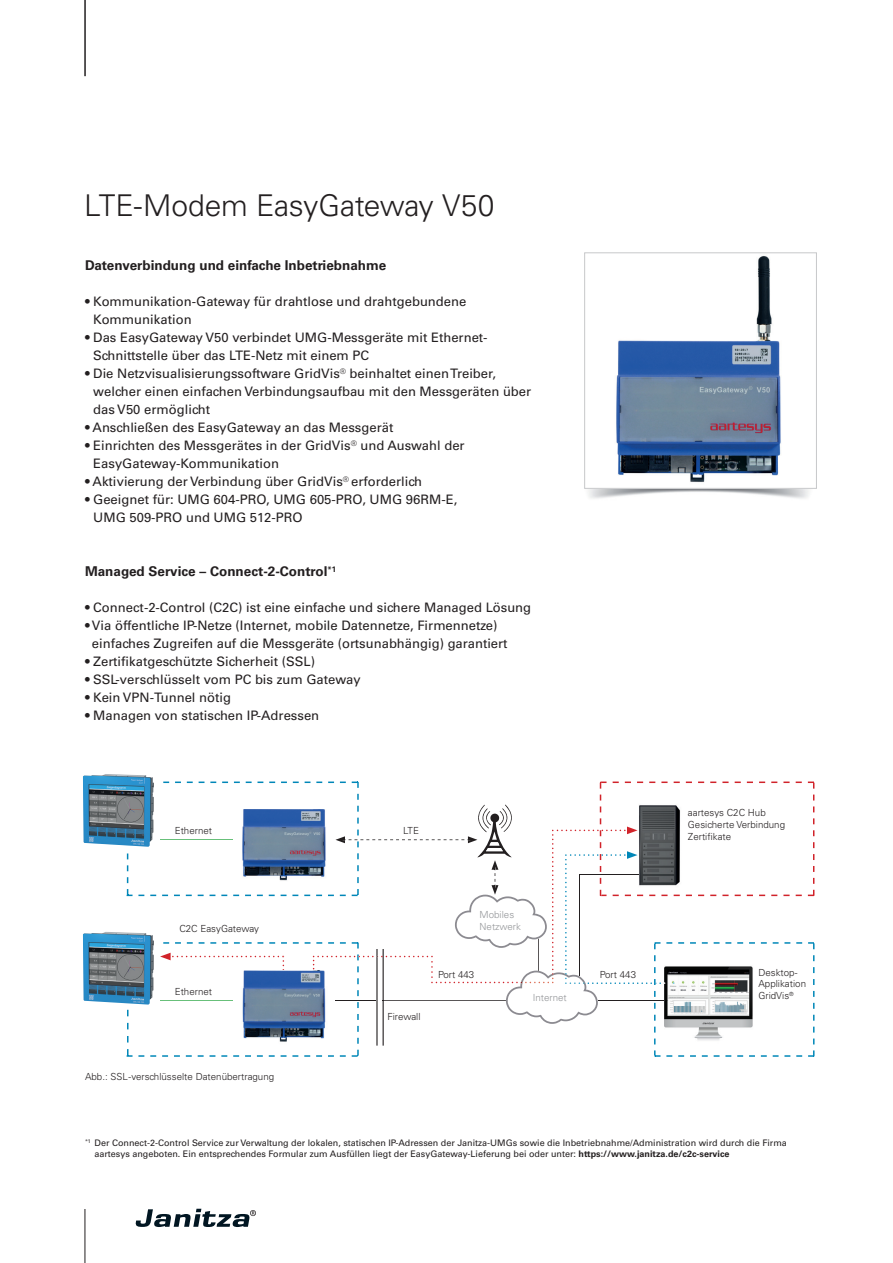
<style>
.page{position:relative;width:893px;height:1263px;background:#fff}
.page>*{position:absolute;margin:0;border:0;box-sizing:border-box;transform-origin:0 0}
.t1{font:300 30px "Univers LT Std";letter-spacing:-.01em;color:#231f20}
.t2{font:700 13.5px "Univers LT Std";color:#231f20}
.t3{font:13.05px/18px "Univers LT Std";color:#231f20}
.t4{font:300 9.75px/11.7px "Univers LT Std";color:#231f20}
.t5{font:300 9.75px/11.7px "Univers LT Std";color:#939598}
.t6{font:9px/10.8px "Univers LT Std";color:#231f20}
.t7{font:300 5.7px "Univers LT Std";color:#231f20}
.s1{font-weight:700}
</style>
<div class="page">
<svg style="left:136px;top:1209px;width:120px;height:18px"></svg>
<hr style="left:85px;top:1209px;width:1px;height:54px;background:#231f20">
<hr style="left:84px;top:0;width:2px;height:76px;background:#231f20">
<img style="left:615px;top:256px;width:167px;height:228px">
<div style="left:584px;top:252px;width:233px;height:237px;border:1px solid #c7c8ca"></div>
<svg style="left:127px;top:781px;width:687px;height:276px"></svg>
<img style="left:83px;top:774px;width:71px;height:73px">
<img style="left:83px;top:932px;width:71px;height:72px">
<img style="left:234px;top:971px;width:99px;height:75px">
<h1 class="t1" style="left:84px;top:187px;width:412px">LTE-Modem EasyGateway V50</h1>
<p class="t2" style="left:85px;top:257px;width:303px">Datenverbindung und einfache Inbetriebnahme</p>
<p class="t3" style="left:93px;top:292px;width:375px;text-indent:-8px">• Kommunikation-Gateway für drahtlose und drahtgebundene<br>Kommunikation</p>
<p class="t3" style="left:93px;top:328px;width:396px;text-indent:-8px">• Das EasyGateway V50 verbindet UMG-Messgeräte mit Ethernet-<br>Schnittstelle über das LTE-Netz mit einem PC</p>
<p class="t3" style="left:93px;top:364px;width:440px;text-indent:-8px">• Die Netzvisualisierungssoftware GridVis<sup>®</sup> beinhaltet einen Treiber, welcher einen einfachen Verbindungsaufbau mit den Messgeräten über das V50 ermöglicht</p>
<p class="t3" style="left:85px;top:418px;width:310px">• Anschließen des EasyGateway an das Messgerät</p>
<p class="t3" style="left:93px;top:436px;width:373px;text-indent:-8px">• Einrichten des Messgerätes in der GridVis<sup>®</sup> und Auswahl der<br>EasyGateway-Kommunikation</p>
<p class="t3" style="left:85px;top:472px;width:339px">• Aktivierung der Verbindung über GridVis<sup>®</sup> erforderlich</p>
<p class="t3" style="left:93px;top:490px;width:366px;text-indent:-8px">• Geeignet für: UMG 604-PRO, UMG 605-PRO, UMG 96RM-E,<br>UMG 509-PRO und UMG 512-PRO</p>
<p class="t2" style="left:85px;top:563px;width:253px">Managed Service – Connect-2-Control<sup>*1</sup></p>
<p class="t3" style="left:85px;top:598px;width:448px">• Connect-2-Control (C2C) ist eine einfache und sichere Managed Lösung</p>
<p class="t3" style="left:92px;top:616px;width:417px;text-indent:-7px">• Via öffentliche IP-Netze (Internet, mobile Datennetze, Firmennetze) einfaches Zugreifen auf die Messgeräte (ortsunabhängig) garantiert</p>
<p class="t3" style="left:85px;top:652px;width:232px">• Zertifikatgeschützte Sicherheit (SSL)</p>
<p class="t3" style="left:85px;top:670px;width:277px">• SSL-verschlüsselt vom PC bis zum Gateway</p>
<p class="t3" style="left:85px;top:688px;width:148px">• Kein VPN-Tunnel nötig</p>
<p class="t3" style="left:85px;top:706px;width:236px">• Managen von statischen IP-Adressen</p>
<p class="t4" style="left:175px;top:825px;width:39px">Ethernet</p>
<p class="t4" style="left:179px;top:923px;width:81px">C2C EasyGateway</p>
<p class="t4" style="left:403px;top:825px;width:17px">LTE</p>
<p class="t5" style="left:480px;top:909px;width:43px">Mobiles<br>Netzwerk</p>
<p class="t4" style="left:688px;top:807px;width:99px">aartesys C2C Hub<br>Gesicherte Verbindung<br>Zertifikate</p>
<p class="t4" style="left:758px;top:966px;width:49px">Desktop-<br>Applikation<br>GridVis</p>
<p class="t4" style="left:438px;top:969px;width:38px">Port 443</p>
<p class="t4" style="left:600px;top:969px;width:38px">Port 443</p>
<p class="t4" style="left:175px;top:985px;width:39px">Ethernet</p>
<p class="t7" style="left:789px;top:990px;width:6px">®</p>
<p class="t5" style="left:533px;top:991px;width:36px">Internet</p>
<p class="t4" style="left:85px;top:1071px;width:191px">Abb.: SSL-verschlüsselte Datenübertragung</p>
<p class="t4" style="left:387px;top:1011px;width:35px">Firewall</p>
<p class="t6" style="left:95px;top:1138px;width:694px;text-indent:-10px"><sup>*1</sup> Der Connect-2-Control Service zur Verwaltung der lokalen, statischen IP-Adressen der Janitza-UMGs sowie die Inbetriebnahme/Administration wird durch die Firma aartesys angeboten. Ein entsprechendes Formular zum Ausfüllen liegt der EasyGateway-Lieferung bei oder unter: <span class="s1">https://www.janitza.de/c2c-service</span></p>
</div>
